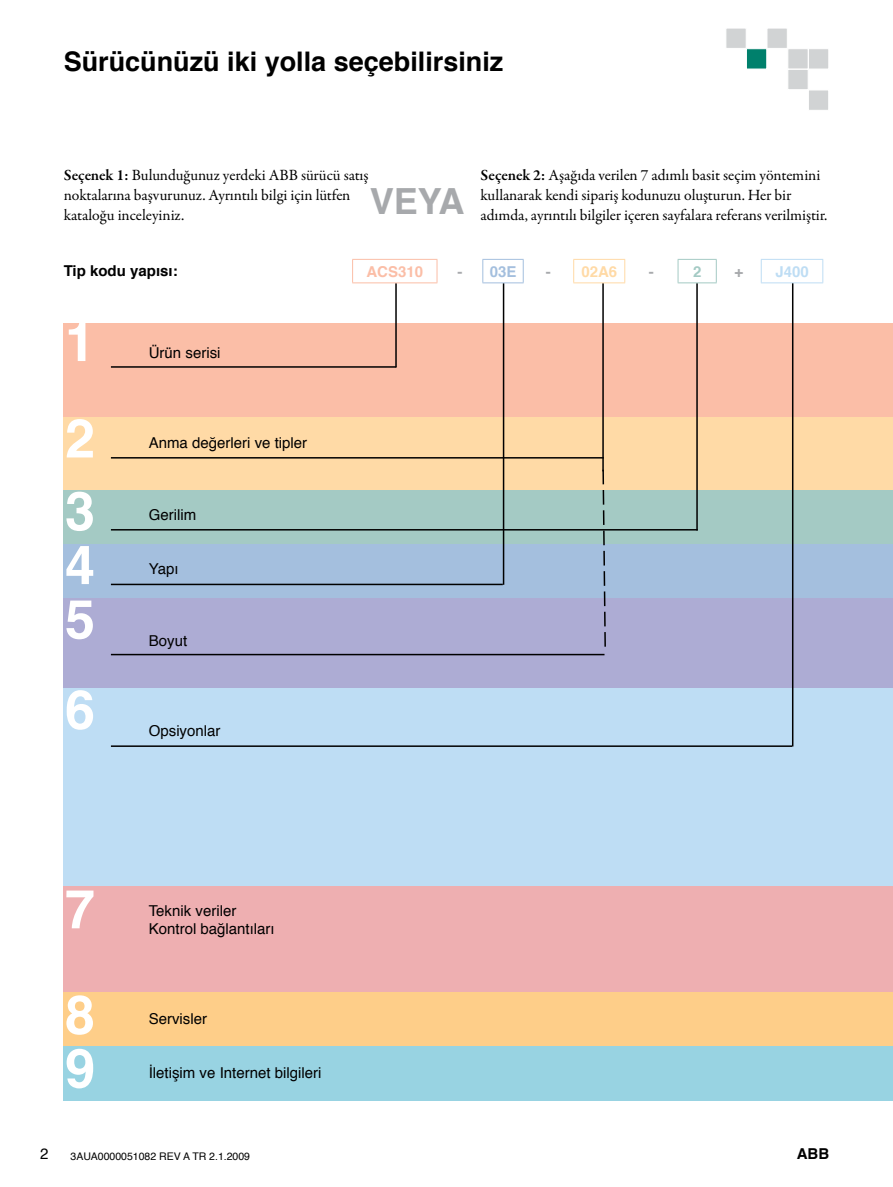
<style>
.page{position:relative;width:893px;height:1187px;background:#fff}
.page>*{position:absolute;margin:0;border:0;box-sizing:border-box;transform-origin:0 0}
.t1{font:700 54px/54.2px "Helvetica";color:#fff}
.t2{font:700 36px "Helvetica";color:#a7a9ac}
.t3{font:700 27px "Helvetica";color:#000}
.t4{font:15.75px/19.8px "Garamond Premr Pro";letter-spacing:-.01em;color:#000}
.t5{font:15px/18px "Helvetica";color:#000}
.t6{font:700 15px "Helvetica";color:#000}
.t7{font:700 15px "Helvetica";color:#fbbea7}
.t8{font:700 15px "Helvetica";color:#ffdaa6}
.t9{font:700 15px "Helvetica";color:#a4bfde}
.t10{font:700 15px "Helvetica";color:#beddf4}
.t11{font:700 15px "Helvetica";color:#a7a9ac}
.t12{font:700 15px "Helvetica";color:#a4cac4}
.t13{font:10.5px "Helvetica";color:#000}
.s1{font-weight:600}
.s2{color:#a7a9ac}
</style>
<div class="page">
<div style="left:725px;top:28px;width:22px;height:21px;background:#d1d3d4;border:1px solid #fff"></div>
<div style="left:746px;top:48px;width:21px;height:21px;background:#00806c;border:1px solid #fff"></div>
<div style="left:767px;top:28px;width:21px;height:21px;background:#d1d3d4;border:1px solid #fff"></div>
<div style="left:787px;top:48px;width:21px;height:21px;background:#d1d3d4;border:1px solid #fff"></div>
<div style="left:808px;top:48px;width:21px;height:21px;background:#d1d3d4;border:1px solid #fff"></div>
<div style="left:787px;top:69px;width:21px;height:21px;background:#d1d3d4;border:1px solid #fff"></div>
<div style="left:808px;top:90px;width:21px;height:21px;background:#d1d3d4;border:1px solid #fff"></div>
<div style="left:64px;top:1045px;width:829px;height:55px;background:#98d3e2"></div>
<div style="left:64px;top:991px;width:829px;height:54px;background:#fece89"></div>
<div style="left:64px;top:885px;width:829px;height:106px;background:#eeafb1"></div>
<div style="left:64px;top:688px;width:829px;height:197px;background:#beddf4"></div>
<div style="left:64px;top:597px;width:829px;height:91px;background:#adacd4"></div>
<div style="left:64px;top:543px;width:829px;height:54px;background:#a4bfde"></div>
<div style="left:64px;top:489px;width:829px;height:54px;background:#a4cac4"></div>
<div style="left:64px;top:417px;width:829px;height:72px;background:#ffdaa6"></div>
<div style="left:64px;top:323px;width:829px;height:94px;background:#fbbea7"></div>
<hr style="left:111px;top:366px;width:285px;height:1px;background:#000">
<hr style="left:395px;top:283px;width:2px;height:84px;background:#000">
<hr style="left:111px;top:457px;width:493px;height:1px;background:#000">
<hr style="left:111px;top:583px;width:392px;height:2px;background:#000">
<hr style="left:602px;top:283px;width:2px;height:188px;background:#000">
<hr style="left:111px;top:529px;width:587px;height:1px;background:#000">
<hr style="left:696px;top:283px;width:2px;height:247px;background:#000">
<hr style="left:111px;top:653px;width:493px;height:2px;background:#000">
<hr style="left:111px;top:745px;width:681px;height:1px;background:#000">
<hr style="left:503px;top:283px;width:1px;height:301px;background:#000">
<hr style="left:792px;top:283px;width:1px;height:463px;background:#000">
<svg style="left:602px;top:468px;width:5px;height:179px"></svg>
<hr style="left:352px;top:259px;width:85px;height:1px;background:#fbbea7">
<svg style="left:352px;top:260px;width:1px;height:22px"></svg>
<svg style="left:437px;top:260px;width:1px;height:22px"></svg>
<hr style="left:352px;top:282px;width:85px;height:1px;background:#fbbea7">
<svg style="left:482px;top:260px;width:1px;height:22px"></svg>
<hr style="left:482px;top:259px;width:42px;height:1px;background:#a4bfde">
<hr style="left:482px;top:282px;width:42px;height:1px;background:#a4bfde">
<svg style="left:523px;top:260px;width:1px;height:22px"></svg>
<svg style="left:573px;top:260px;width:1px;height:22px"></svg>
<hr style="left:573px;top:259px;width:52px;height:1px;background:#ffdaa6">
<hr style="left:573px;top:282px;width:52px;height:1px;background:#ffdaa6">
<svg style="left:624px;top:260px;width:1px;height:22px"></svg>
<svg style="left:678px;top:260px;width:1px;height:22px"></svg>
<hr style="left:678px;top:259px;width:39px;height:1px;background:#a4cac4">
<hr style="left:678px;top:282px;width:39px;height:1px;background:#a4cac4">
<svg style="left:716px;top:260px;width:1px;height:22px"></svg>
<svg style="left:761px;top:260px;width:1px;height:22px"></svg>
<hr style="left:761px;top:259px;width:62px;height:1px;background:#beddf4">
<svg style="left:822px;top:260px;width:1px;height:22px"></svg>
<hr style="left:761px;top:282px;width:62px;height:1px;background:#beddf4">
<h3 class="t3" style="left:64px;top:40px;width:441px">Sürücünüzü iki yolla seçebilirsiniz</h3>
<p class="t4" style="left:64px;top:166px;width:306px"><span class="s1">Seçenek 1:</span> Bulunduğunuz yerdeki ABB sürücü satış noktalarına başvurunuz. Ayrıntılı bilgi için lütfen kataloğu inceleyiniz.</p>
<h2 class="t2" style="left:370px;top:172px;width:96px">VEYA</h2>
<p class="t4" style="left:481px;top:166px;width:341px"><span class="s1">Seçenek 2:</span> Aşağıda verilen 7 adımlı basit seçim yöntemini kullanarak kendi sipariş kodunuzu oluşturun. Her bir</p>
<p class="t4" style="left:481px;top:205px;width:348px">adımda, ayrıntılı bilgiler içeren sayfalara referans verilmiştir.</p>
<p class="t6" style="left:64px;top:259px;width:115px">Tip kodu yapısı:</p>
<h1 class="t1" style="left:65px;top:294px;width:32px;line-height:96.4px">1<br>2</h1>
<h1 class="t1" style="left:65px;top:484px;width:32px;text-align:justify">3<br>4<br>5</h1>
<h1 class="t1" style="left:65px;top:683px;width:32px">6</h1>
<p class="t5" style="left:149px;top:344px;width:73px">Ürün serisi</p>
<p class="t5" style="left:149px;top:434px;width:160px">Anma değerleri ve tipler</p>
<p class="t5" style="left:149px;top:506px;width:49px">Gerilim</p>
<p class="t5" style="left:149px;top:560px;width:31px">Yapı</p>
<p class="t5" style="left:149px;top:632px;width:40px">Boyut</p>
<p class="t5" style="left:149px;top:722px;width:73px">Opsiyonlar</p>
<p class="t7" style="left:366px;top:259px;width:58px">ACS310</p>
<p class="t9" style="left:457px;top:259px;width:60px"><span class="s2">-</span> 03E</p>
<p class="t8" style="left:546px;top:259px;width:73px"><span class="s2">-</span> 02A6</p>
<p class="t11" style="left:649px;top:259px;width:6px">-</p>
<p class="t12" style="left:693px;top:259px;width:10px">2</p>
<p class="t11" style="left:734px;top:259px;width:10px">+</p>
<p class="t10" style="left:775px;top:259px;width:35px">J400</p>
<h1 class="t1" style="left:65px;top:857px;width:32px;line-height:105.4px">7<br>8</h1>
<h1 class="t1" style="left:65px;top:1041px;width:32px">9</h1>
<p class="t5" style="left:149px;top:902px;width:127px">Teknik veriler<br>Kontrol bağlantıları</p>
<p class="t5" style="left:149px;top:1010px;width:60px">Servisler</p>
<p class="t5" style="left:149px;top:1064px;width:174px">İletişim ve Internet bilgileri</p>
<p class="t5" style="left:40px;top:1145px;width:10px">2</p>
<p class="t13" style="left:71px;top:1147px;width:181px">3AUA0000051082 REV A TR 2.1.2009</p>
<p class="t6" style="left:797px;top:1141px;width:34px">ABB</p>
</div>
